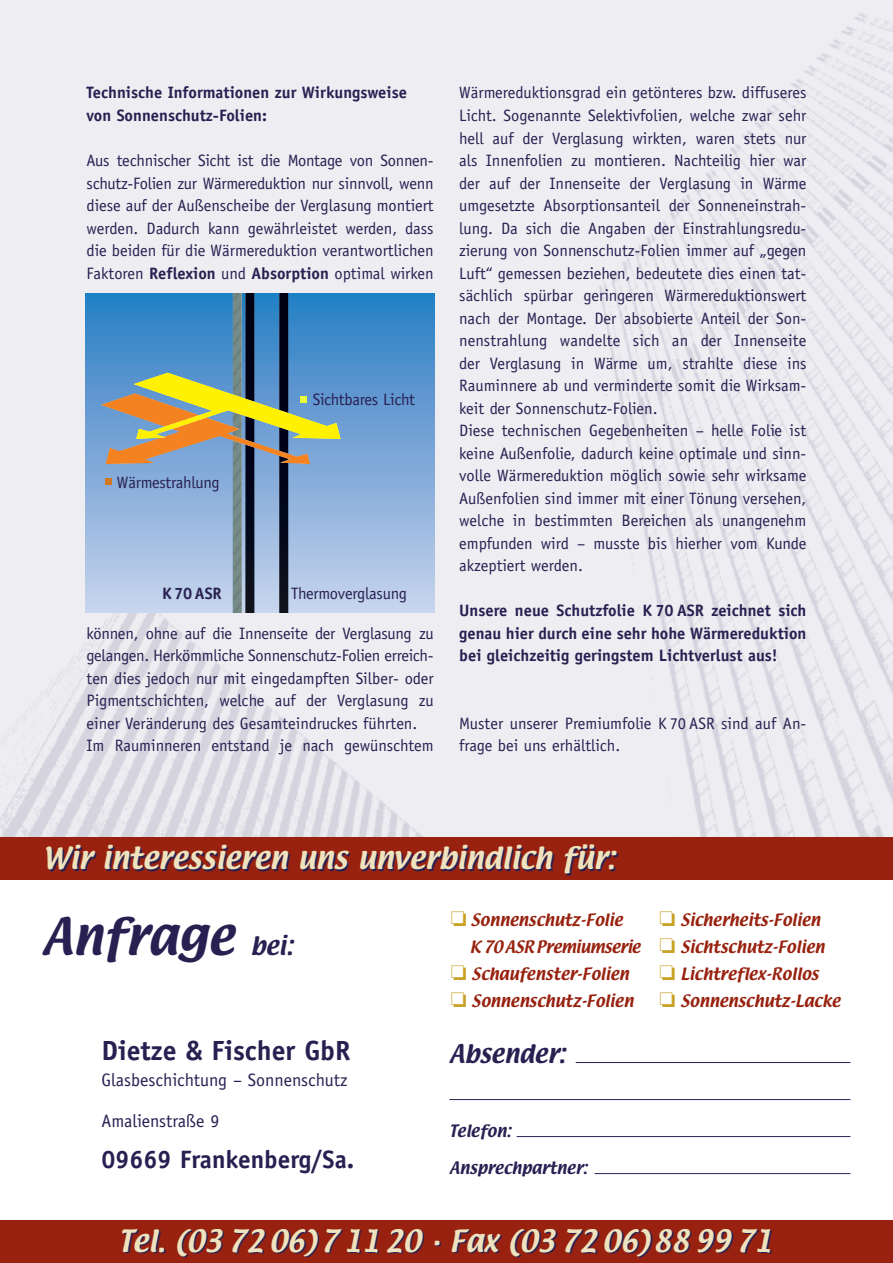
<style>
.page{position:relative;width:893px;height:1263px;background:#fff}
.page>*{position:absolute;margin:0;border:0;box-sizing:border-box;transform-origin:0 0}
.t1{font:45px "Textile";color:#292052}
.t2{font:700 27.75px "Officina Sans";color:#292052}
.t3{font:27px "Textile";color:#eee3be}
.t4{font:700 25.2px "Officina Sans";color:#292052}
.t5{font:22.5px "Textile";color:#292052}
.t6{font:18px "Officina Sans";color:#292052}
.t7{font:16.5px/22.5px "Officina Sans";color:#292052}
.t8{font:700 16.5px/22.5px "Officina Sans";color:#292052}
.t9{font:15px/27px "Textile";color:#98220f}
.t10{font:15px "Textile";color:#292052}
.t11{font:15px "Textile";letter-spacing:-.025em;color:#98220f}
.s1{font-weight:700}
.s2{font-size:22.5px}
.s3{color:#c8a226}
.s4{color:#292052}
</style>
<div class="page">
<img style="left:0;top:0;width:893px;height:837px">
<div style="left:0;top:837px;width:893px;height:43px;background:#98220f"></div>
<div style="left:0;top:1220px;width:893px;height:43px;background:#98220f"></div>
<hr style="left:576px;top:1062px;width:274px;height:1px;background:#292052">
<hr style="left:449px;top:1099px;width:401px;height:1px;background:#292052">
<hr style="left:517px;top:1136px;width:333px;height:1px;background:#292052">
<hr style="left:594px;top:1173px;width:256px;height:1px;background:#292052">
<svg style="left:85px;top:293px;width:349px;height:319px;background:#78a7d7"></svg>
<svg style="left:101px;top:293px;width:240px;height:319px;background:#7f9eb2"></svg>
<div style="left:300px;top:396px;width:7px;height:7px;background:#ebff38"></div>
<div style="left:105px;top:479px;width:7px;height:6px;background:#d1771d"></div>
<p class="t8" style="left:87px;top:83px;width:322px">Technische Informationen zur Wirkungsweise von Sonnenschutz-Folien:</p>
<p class="t7" style="left:87px;top:150px;width:349px;text-align:justify">Aus technischer Sicht ist die Montage von Sonnen&shy;schutz-Folien zur Wärmereduktion nur sinnvoll, wenn diese auf der Außenscheibe der Verglasung montiert werden. Dadurch kann gewährleistet werden, dass die beiden für die Wärmereduktion verantwortlichen Faktoren <span class="s1">Reflexion</span> und <span class="s1">Absorption</span> optimal wirken</p>
<p class="t7" style="left:117px;top:473px;width:104px">Wärmestrahlung</p>
<p class="t7" style="left:313px;top:390px;width:104px">Sichtbares Licht</p>
<p class="t8" style="left:162px;top:583px;width:61px">K 70ASR</p>
<p class="t7" style="left:291px;top:583px;width:117px">Thermoverglasung</p>
<p class="t7" style="left:87px;top:623px;width:349px">können, ohne auf die Innenseite der Verglasung zu gelangen. Herkömmliche Sonnenschutz-Folien erreich&shy;ten dies jedoch nur mit eingedampften Silber- oder Pigmentschichten, welche auf der Verglasung zu einer Veränderung des Gesamteindruckes führten.<br>Im Rauminneren entstand je nach gewünschtem</p>
<p class="t7" style="left:459px;top:83px;width:349px">Wärmereduktionsgrad ein getönteres bzw. diffuseres Licht. Sogenannte Selektivfolien, welche zwar sehr hell auf der Verglasung wirkten, waren stets nur als Innenfolien zu montieren. Nachteilig hier war der auf der Innenseite der Verglasung in Wärme umgesetzte Absorptionsanteil der Sonneneinstrah&shy;lung. Da sich die Angaben der Einstrahlungsredu&shy;zierung von Sonnenschutz-Folien immer auf „gegen Luft“ gemessen beziehen, bedeutete dies einen tat&shy;sächlich spürbar geringeren Wärmereduktionswert nach der Montage. Der absobierte Anteil der Son&shy;nenstrahlung wandelte sich an der Innenseite der Verglasung in Wärme um, strahlte diese ins Rauminnere ab und verminderte somit die Wirksam&shy;keit der Sonnenschutz-Folien.<br>Diese technischen Gegebenheiten – helle Folie ist keine Außenfolie, dadurch keine optimale und sinn&shy;volle Wärmereduktion möglich sowie sehr wirksame Außenfolien sind immer mit einer Tönung versehen, welche in bestimmten Bereichen als unangenehm empfunden wird – musste bis hierher vom Kunde akzeptiert werden.</p>
<p class="t8" style="left:459px;top:600px;width:349px;text-align:justify">Unsere neue Schutzfolie K 70 ASR zeichnet sich genau hier durch eine sehr hohe Wärmereduktion bei gleichzeitig geringstem Lichtverlust aus!</p>
<p class="t7" style="left:459px;top:713px;width:349px">Muster unserer Premiumfolie K 70 ASR sind auf An&shy;frage bei uns erhältlich.</p>
<h3 class="t3" style="left:43px;top:844px;width:574px">Wir interessieren uns unverbindlich für:</h3>
<h1 class="t1" style="left:43px;top:913px;width:252px">Anfrage <span class="s2">bei:</span></h1>
<h2 class="t2" style="left:102px;top:1039px;width:251px">Dietze &amp; Fischer GbR</h2>
<p class="t6" style="left:102px;top:1073px;width:247px">Glasbeschichtung – Sonnenschutz</p>
<p class="t6" style="left:102px;top:1114px;width:119px">Amalienstraße 9</p>
<h3 class="t4" style="left:102px;top:1150px;width:254px">09669 Frankenberg/Sa.</h3>
<p class="t9" style="left:451px;top:907px;width:173px"><span class="s3">❏</span> Sonnenschutz-Folie</p>
<p class="t11" style="left:470px;top:939px;width:172px">K 70 ASR Premiumserie</p>
<p class="t9" style="left:451px;top:961px;width:180px"><span class="s3">❏</span> Schaufenster-Folien</p>
<p class="t9" style="left:451px;top:988px;width:184px"><span class="s3">❏</span> Sonnenschutz-Folien</p>
<h3 class="t5" style="left:449px;top:1042px;width:117px">Absender:</h3>
<p class="t10" style="left:449px;top:1123px;width:63px">Telefon:</p>
<p class="t10" style="left:449px;top:1160px;width:139px">Ansprechpartner:</p>
<p class="t9" style="left:660px;top:907px;width:182px"><span class="s3">❏</span> Sicherheits-Folien<br><span class="s3">❏</span> Sichtschutz-Folien <span class="s3">❏</span> Lichtreflex-Rollos<br><span class="s3">❏</span> Sonnenschutz-Lacke</p>
<h3 class="t3" style="left:119px;top:1227px;width:654px">Tel. (03 72 06)7 11 20 · Fax (03 72 06<span class="s4">) 88 99</span>71</h3>
</div>
